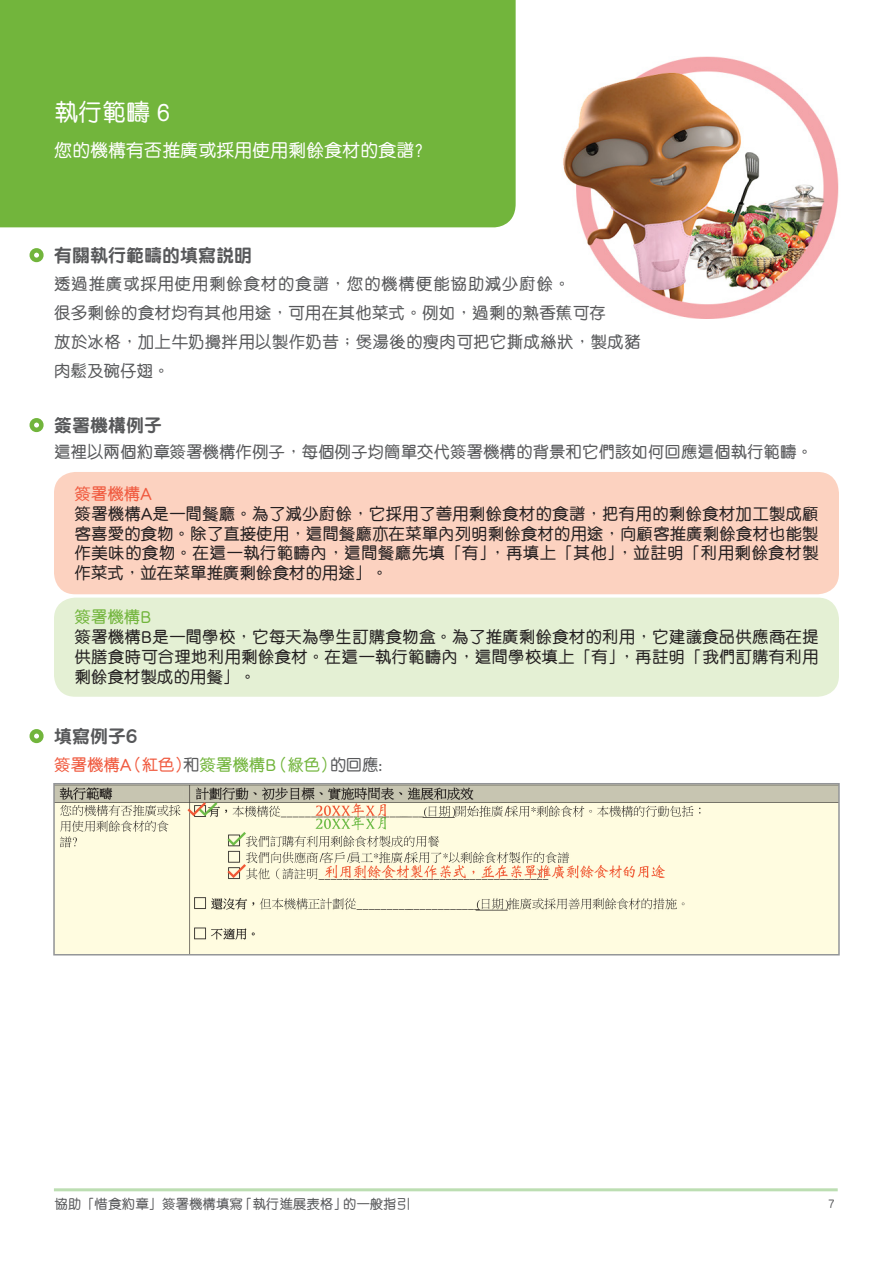
<style>
.page{position:relative;width:893px;height:1263px;background:#fff}
.page>*{position:absolute;margin:0;border:0;box-sizing:border-box;transform-origin:0 0}
.t1{font:500 24px "M Yuen";color:#fff}
.t2{font:800 18px "M Yuen";color:#57585a}
.t3{font:500 18px "M Yuen";color:#fff}
.t4{font:500 16.5px/19.8px "M Yuen";letter-spacing:.01em;color:#231f20;text-align:justify}
.t5{font:500 16.5px/28.8px "M Yuen";letter-spacing:.015em;color:#57585a}
.t6{font:500 16.5px "M Yuen";color:#f0593e}
.t7{font:500 16.5px "M Yuen";color:#72b53c}
.t8{font:500 13.5px "M Yuen";color:#57585a}
.t9{font:500 12px "M Yuen";color:#57585a}
.s1{color:#57585a}
.s2{color:#72b53c}
</style>
<div class="page">
<hr style="left:54px;top:1188px;width:784px;height:3px;background:#bcdeb2">
<div style="left:0;top:0;width:516px;height:227px;background:#72b53c"></div>
<div style="left:54px;top:472px;width:785px;height:122px;background:#fcd2c0;border-radius:21px"></div>
<div style="left:54px;top:598px;width:785px;height:99px;background:#e4f0d4;border-radius:21px"></div>
<div style="left:30px;top:248px;width:14px;height:14px;border:4px solid #72b53c;border-radius:50%"></div>
<div style="left:30px;top:418px;width:14px;height:14px;border:4px solid #72b53c;border-radius:50%"></div>
<div style="left:30px;top:729px;width:14px;height:14px;border:4px solid #72b53c;border-radius:50%"></div>
<img style="left:56px;top:786px;width:781px;height:166px">
<div style="left:53px;top:783px;width:787px;height:172px;border:2px solid #939598"></div>
<img style="left:563px;top:56px;width:276px;height:263px">
<p class="t1" style="left:54px;top:100px;width:118px">執行範疇 6</p>
<p class="t3" style="left:54px;top:141px;width:370px">您的機構有否推廣或採用使用剩餘食材的食譜?</p>
<p class="t2" style="left:54px;top:245px;width:199px">有關執行範疇的填寫說明</p>
<p class="t5" style="left:54px;top:270px;width:588px">透過推廣或採用使用剩餘食材的食譜，您的機構便能協助減少廚餘。<br>很多剩餘的食材均有其他用途，可用在其他菜式。例如，過剩的熟香蕉可存<br>放於冰格，加上牛奶攪拌用以製作奶昔；煲湯後的瘦肉可把它撕成絲狀，製成豬肉鬆及碗仔翅。</p>
<p class="t2" style="left:54px;top:416px;width:109px">簽署機構例子</p>
<p class="t5" style="left:54px;top:438px;width:760px">這裡以兩個約章簽署機構作例子，每個例子均簡單交代簽署機構的背景和它們該如何回應這個執行範疇。</p>
<p class="t6" style="left:74px;top:485px;width:79px">簽署機構A</p>
<p class="t4" style="left:74px;top:504px;width:746px">簽署機構A是一間餐廳。為了減少廚餘，它採用了善用剩餘食材的食譜，把有用的剩餘食材加工製成顧客喜愛的食物。除了直接使用，這間餐廳亦在菜單內列明剩餘食材的用途，向顧客推廣剩餘食材也能製作美味的食物。在這一執行範疇內，這間餐廳先填「有」，再填上「其他」，並註明「利用剩餘食材製作菜式，並在菜單推廣剩餘食材的用途」。</p>
<p class="t7" style="left:74px;top:608px;width:79px">簽署機構B</p>
<p class="t4" style="left:74px;top:628px;width:746px">簽署機構B是一間學校，它每天為學生訂購食物盒。為了推廣剩餘食材的利用，它建議食品供應商在提供膳食時可合理地利用剩餘食材。在這一執行範疇內，這間學校填上「有」，再註明「我們訂購有利用剩餘食材製成的用餐」。</p>
<p class="t2" style="left:54px;top:726px;width:84px">填寫例子6</p>
<p class="t6" style="left:54px;top:756px;width:330px">簽署機構A（紅色）<span class="s1">和</span><span class="s2">簽署機構B（綠色）</span><span class="s1">的回應:</span></p>
<p class="t8" style="left:54px;top:1197px;width:358px">協助「惜食約章」簽署機構填寫「執行進展表格」的一般指引</p>
<p class="t9" style="left:828px;top:1197px;width:8px">7</p>
</div>
